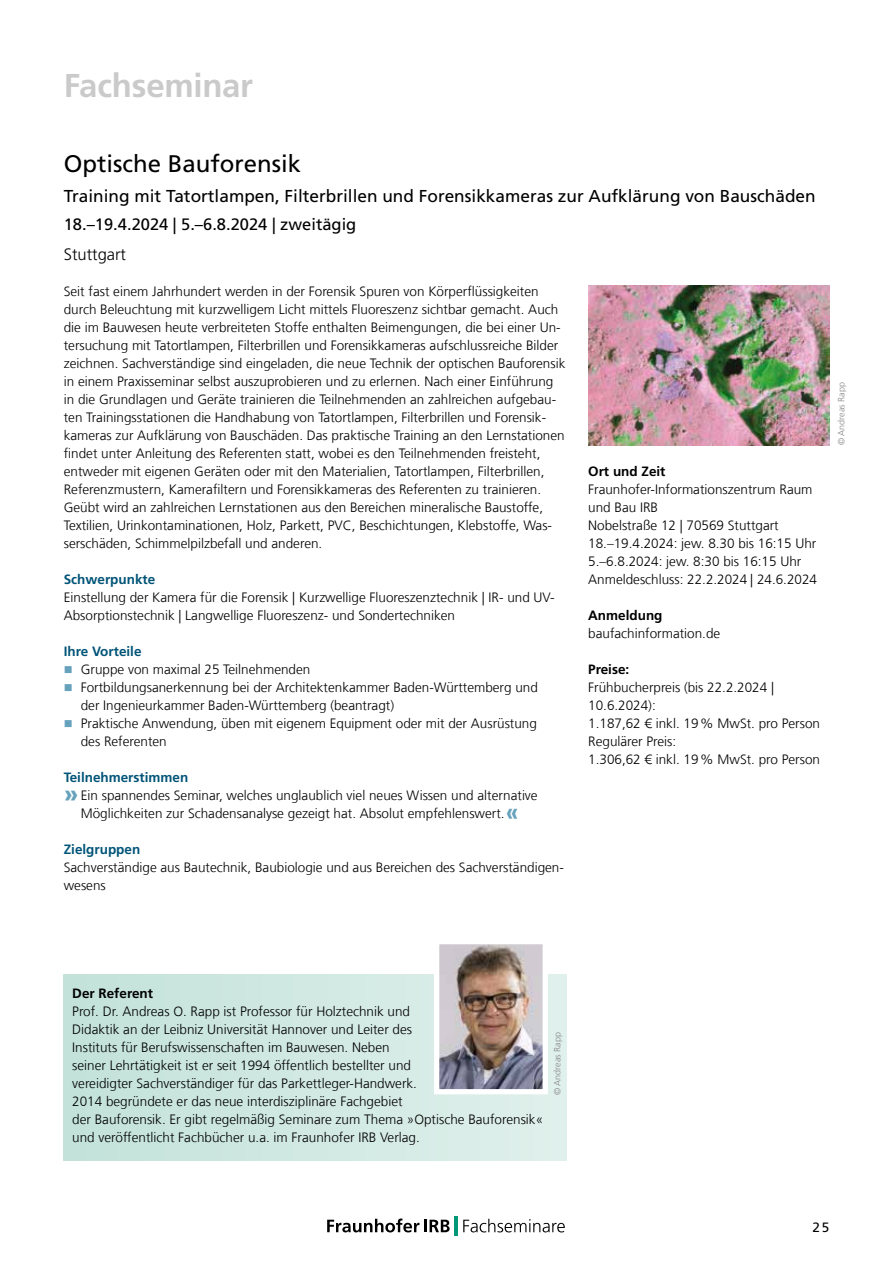
<style>
.page{position:relative;width:893px;height:1263px;background:#fff}
.page>*{position:absolute;margin:0;border:0;box-sizing:border-box;transform-origin:0 0}
.t1{font:700 33px "Frutiger LT Com";letter-spacing:-.01em;color:#cacaca}
.t2{font:24px "Frutiger LT Std";color:#000}
.t3{font:17.25px "Frutiger LT Std";color:#000}
.t4{font:16.5px "Frutiger LT Std";color:#000}
.t5{font:300 16.5px "Frutiger LT Std";color:#000}
.t6{font:300 13.5px/18px "Frutiger LT Com";color:#000}
.t7{font:700 13.5px "Frutiger LT Com";color:#005478}
.t8{font:700 13.5px "Frutiger LT Com";color:#000}
.t9{font:13.5px "Frutiger LT Com";color:#000}
.t10{font:300 9px "Frutiger LT Com";color:#878787}
.s1{font-weight:900;font-size:24px;color:#67a2bd}
.s2{font-family:"Frutiger LT Std";font-weight:900;font-stretch:condensed;font-size:24px;color:#67a2bd}
</style>
<div class="page">
<div style="left:64px;top:974px;width:503px;height:186px;background:linear-gradient(to right,#c2e2da,#e1f0ec)"></div>
<svg style="left:327px;top:1218px;width:92px;height:14px"></svg>
<svg style="left:425px;top:1219px;width:25px;height:13px"></svg>
<hr style="left:454px;top:1217px;width:4px;height:19px;background:#009879">
<svg style="left:463px;top:1219px;width:102px;height:13px"></svg>
<img style="left:588px;top:285px;width:241px;height:160px">
<img style="left:440px;top:945px;width:102px;height:143px">
<div style="left:434px;top:939px;width:114px;height:155px;border:5px solid #fff"></div>
<h1 class="t1" style="left:64px;top:66px;width:191px">Fachseminar</h1>
<h2 class="t2" style="left:64px;top:149px;width:239px">Optische Bauforensik</h2>
<p class="t3" style="left:64px;top:185px;width:753px">Training mit Tatortlampen, Filterbrillen und Forensikkameras zur Aufklärung von Bauschäden</p>
<p class="t4" style="left:64px;top:214px;width:294px">18.–19.4.2024 | 5.–6.8.2024 | zweitägig</p>
<p class="t5" style="left:64px;top:245px;width:64px">Stuttgart</p>
<p class="t6" style="left:64px;top:282px;width:503px">Seit fast einem Jahrhundert werden in der Forensik Spuren von Körperflüssigkeiten durch Beleuchtung mit kurzwelligem Licht mittels Fluoreszenz sichtbar gemacht. Auch die im Bauwesen heute verbreiteten Stoffe enthalten Beimengungen, die bei einer Un&shy;tersuchung mit Tatortlampen, Filterbrillen und Forensikkameras aufschlussreiche Bilder zeichnen. Sachverständige sind eingeladen, die neue Technik der optischen Bauforensik in einem Praxisseminar selbst auszuprobieren und zu erlernen. Nach einer Einführung in die Grundlagen und Geräte trainieren die Teilnehmenden an zahlreichen aufgebau&shy;ten Trainingsstationen die Handhabung von Tatortlampen, Filterbrillen und Forensik&shy;kameras zur Aufklärung von Bauschäden. Das praktische Training an den Lernstationen findet unter Anleitung des Referenten statt, wobei es den Teilnehmenden freisteht, entweder mit eigenen Geräten oder mit den Materialien, Tatortlampen, Filterbrillen, Referenzmustern, Kamerafiltern und Forensikkameras des Referenten zu trainieren.<br>Geübt wird an zahlreichen Lernstationen aus den Bereichen mineralische Baustoffe, Textilien, Urinkontaminationen, Holz, Parkett, PVC, Beschichtungen, Klebstoffe, Was&shy;serschäden, Schimmelpilzbefall und anderen.</p>
<p class="t7" style="left:64px;top:571px;width:93px">Schwerpunkte</p>
<p class="t6" style="left:64px;top:588px;width:492px">Einstellung der Kamera für die Forensik | Kurzwellige Fluoreszenztechnik | IR- und UV-<br>Absorptionstechnik | Langwellige Fluoreszenz- und Sondertechniken</p>
<p class="t7" style="left:64px;top:643px;width:79px">Ihre Vorteile</p>
<p class="t6" style="left:81px;top:660px;width:459px">Gruppe von maximal 25 Teilnehmenden<br>Fortbildungsanerkennung bei der Architektenkammer Baden-Württemberg und der Ingenieurkammer Baden-Württemberg (beantragt)<br>Praktische Anwendung, üben mit eigenem Equipment oder mit der Ausrüstung des Referenten</p>
<p class="t7" style="left:64px;top:769px;width:126px">Teilnehmerstimmen</p>
<p class="t6" style="left:64px;top:786px;width:475px"><span class="s1">»</span> Ein spannendes Seminar, welches unglaublich viel neues Wissen und alternative</p>
<p class="t6" style="left:81px;top:804px;width:439px">Möglichkeiten zur Schadensanalyse gezeigt hat. Absolut empfehlenswert.<span class="s2">«</span></p>
<p class="t7" style="left:64px;top:841px;width:78px">Zielgruppen</p>
<p class="t6" style="left:64px;top:858px;width:502px">Sachverständige aus Bautechnik, Baubiologie und aus Bereichen des Sachverständigen&shy;wesens</p>
<p class="t8" style="left:588px;top:463px;width:79px">Ort und Zeit</p>
<p class="t6" style="left:588px;top:480px;width:230px">Fraunhofer-Informationszentrum Raum und Bau IRB<br>Nobelstraße 12 | 70569 Stuttgart 18.–19.4.2024: jew. 8.30 bis 16:15 Uhr 5.–6.8.2024: jew. 8:30 bis 16:15 Uhr Anmeldeschluss: 22.2.2024 | 24.6.2024</p>
<p class="t8" style="left:588px;top:607px;width:76px">Anmeldung</p>
<p class="t6" style="left:588px;top:624px;width:134px">baufachinformation.de</p>
<p class="t8" style="left:588px;top:661px;width:43px">Preise:</p>
<p class="t6" style="left:588px;top:678px;width:233px">Frühbucherpreis (bis 22.2.2024 |<br>10.6.2024):<br>1.187,62 € inkl. 19% MwSt. pro Person<br>Regulärer Preis:<br>1.306,62 € inkl. 19% MwSt. pro Person</p>
<p class="t10" style="left:836px;top:445px;width:65px;rotate:-90deg">© Andreas Rapp</p>
<p class="t8" style="left:72px;top:985px;width:82px">Der Referent</p>
<p class="t6" style="left:72px;top:1002px;width:472px">Prof. Dr. Andreas O. Rapp ist Professor für Holztechnik und<br>Didaktik an der Leibniz Universität Hannover und Leiter des<br>Instituts für Berufswissenschaften im Bauwesen. Neben<br>seiner Lehrtätigkeit ist er seit 1994 öffentlich bestellter und<br>vereidigter Sachverständiger für das Parkettleger-Handwerk.<br>2014 begründete er das neue interdisziplinäre Fachgebiet<br>der Bauforensik. Er gibt regelmäßig Seminare zum Thema »Optische Bauforensik« und veröffentlicht Fachbücher u.a. im Fraunhofer IRB Verlag.</p>
<p class="t10" style="left:552px;top:1095px;width:65px;rotate:-90deg">© Andreas Rapp</p>
<p class="t9" style="left:812px;top:1219px;width:18px">25</p>
<p class="t9" style="left:822px;top:1219px;width:9px">1</p>
</div>
